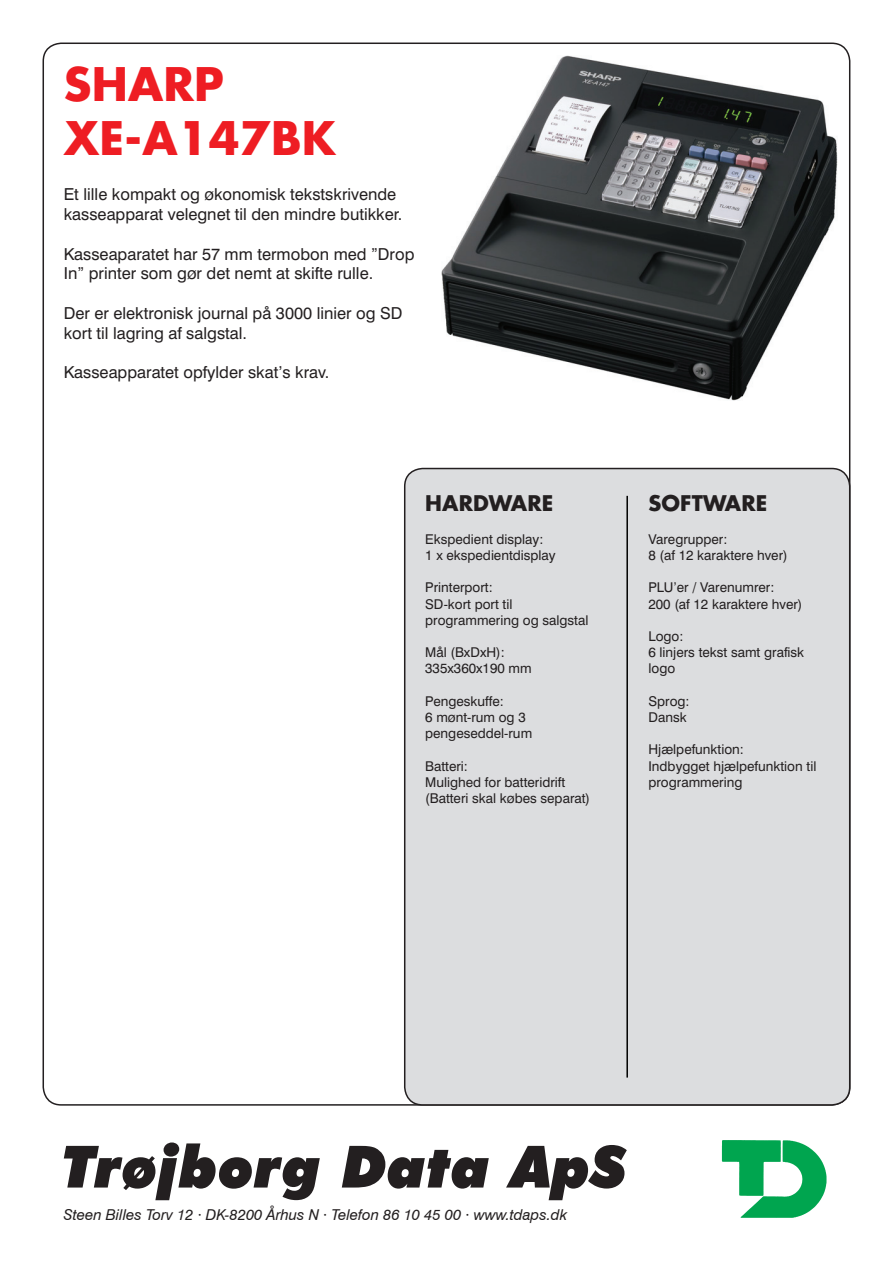
<style>
.page{position:relative;width:893px;height:1263px;background:#fff}
.page>*{position:absolute;margin:0;border:0;box-sizing:border-box;transform-origin:0 0}
.t1{font:700 45px/54px "Futura LT";letter-spacing:.005em;color:#ee1d23}
.t2{font:700 21px "Futura LT";letter-spacing:.005em;color:#231f20}
.t3{font:16.5px/19.8px "Swiss 721 BT";color:#231f20}
.t4{font:italic 15px "Swiss 721 BT";color:#231f20}
.t5{font:13.5px/16.2px "Swiss 721 BT";color:#231f20}
</style>
<div class="page">
<img style="left:721px;top:1140px;width:106px;height:78px">
<svg style="left:64px;top:1142px;width:563px;height:58px"></svg>
<div style="left:405px;top:468px;width:445px;height:637px;background:#dcdddf;border-radius:18px"></div>
<div style="left:404px;top:468px;width:446px;height:638px;border:2px solid #231f20;border-radius:18px"></div>
<img style="left:442px;top:55px;width:395px;height:345px">
<hr style="left:626px;top:496px;width:2px;height:581px;background:#000">
<h1 class="t1" style="left:64px;top:57px;width:274px">SHARP<br>XE-A147BK</h1>
<p class="t3" style="left:64px;top:184px;width:340px">Et lille kompakt og økonomisk tekstskrivende kasseapparat velegnet til den mindre butikker.</p>
<p class="t3" style="left:64px;top:244px;width:352px">Kasseaparatet har 57 mm termobon med ”Drop<br>In” printer som gør det nemt at skifte rulle.</p>
<p class="t3" style="left:64px;top:303px;width:340px">Der er elektronisk journal på 3000 linier og SD kort til lagring af salgstal.</p>
<p class="t3" style="left:64px;top:362px;width:267px">Kasseapparatet opfylder skat’s krav.</p>
<h2 class="t2" style="left:425px;top:490px;width:101px">HARDWARE</h2>
<p class="t5" style="left:425px;top:531px;width:132px">Ekspedient display:<br>1 x ekspedientdisplay</p>
<p class="t5" style="left:425px;top:579px;width:165px">Printerport:<br>SD-kort port til programmering og salgstal</p>
<p class="t5" style="left:425px;top:644px;width:108px">Mål (BxDxH):<br>335x360x190 mm</p>
<p class="t5" style="left:425px;top:693px;width:109px">Pengeskuffe:<br>6 mønt-rum og 3 pengeseddel-rum</p>
<p class="t5" style="left:425px;top:758px;width:166px">Batteri:<br>Mulighed for batteridrift (Batteri skal købes separat)</p>
<h2 class="t2" style="left:648px;top:490px;width:92px">SOFTWARE</h2>
<p class="t5" style="left:648px;top:531px;width:141px">Varegrupper:<br>8 (af 12 karaktere hver)</p>
<p class="t5" style="left:648px;top:579px;width:156px">PLU’er / Varenumrer:<br>200 (af 12 karaktere hver)</p>
<p class="t5" style="left:648px;top:628px;width:157px">Logo:<br>6 linjers tekst samt grafisk logo</p>
<p class="t5" style="left:648px;top:693px;width:43px">Sprog:<br>Dansk</p>
<p class="t5" style="left:648px;top:741px;width:169px">Hjælpefunktion:<br>Indbygget hjælpefunktion til programmering</p>
<p class="t4" style="left:64px;top:1206px;width:505px">Steen Billes Torv 12 · DK-8200 Århus N · Telefon 86 10 45 00 · www.tdaps.dk</p>
</div>
